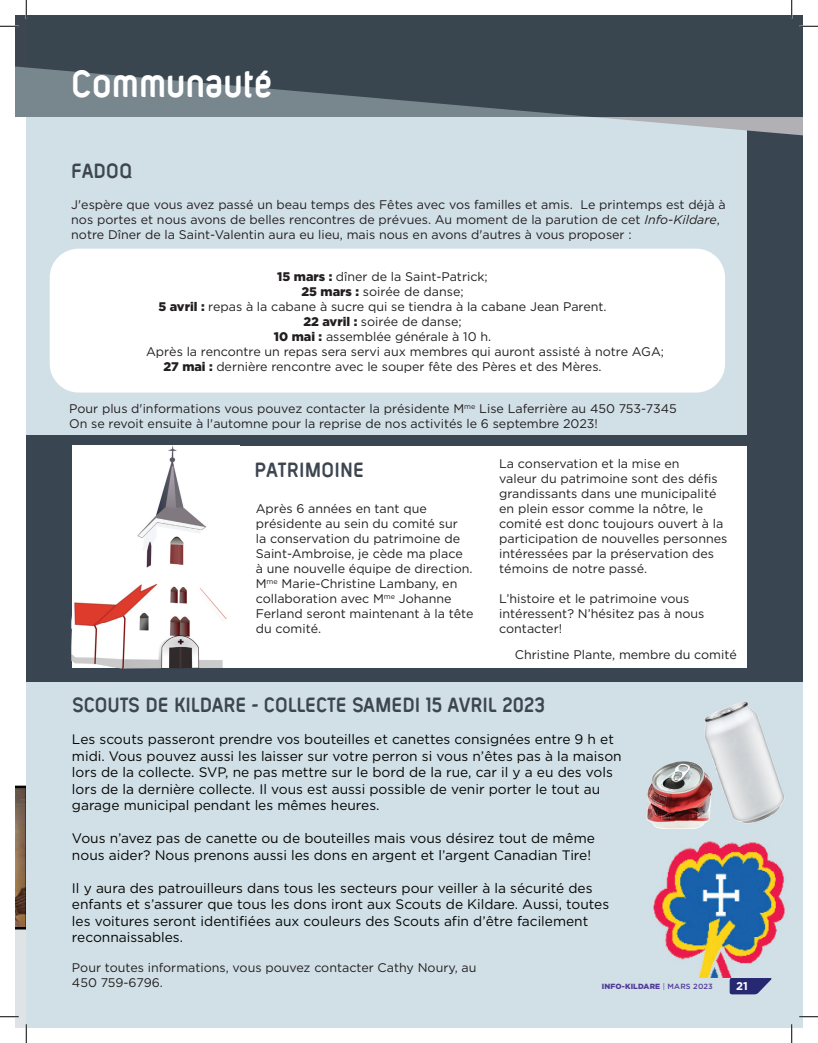
<style>
.page{position:relative;width:818px;height:1043px;background:#fff}
.page>*{position:absolute;margin:0;border:0;box-sizing:border-box;transform-origin:0 0}
.t1{font:700 condensed 41.25px "Layar Bahtera Dd W01";letter-spacing:.005em;color:#fff}
.t2{font:700 condensed 22.5px "Layar Bahtera Dd W01";color:#3c4550}
.t3{font:13.75px/16.5px "Gotham HTF";color:#040503}
.t4{font:12.5px/15px "Gotham HTF";color:#231f20}
.t5{font:700 11.25px "Gotham HTF";color:#fff}
.t6{font:900 7.5px "Gotham HTF";letter-spacing:.02em;color:#513a97}
.s1{font-style:italic}
.s2{font-weight:900}
.s3{font-weight:400}
.s4{font-weight:500}
</style>
<div class="page">
<div style="left:15px;top:15px;width:11px;height:101px;background:#78868d"></div>
<div style="left:27px;top:108px;width:775px;height:920px;background:#d1e0e7"></div>
<div style="left:746px;top:116px;width:56px;height:469px;background:#394551"></div>
<svg style="left:438px;top:116px;width:364px;height:23px"></svg>
<svg style="left:26px;top:15px;width:776px;height:101px;fill:#394650"></svg>
<svg style="left:729px;top:978px;width:43px;height:16px"></svg>
<div style="left:50px;top:249px;width:675px;height:143px;background:#fff;border-radius:29px"></div>
<div style="left:26px;top:435px;width:776px;height:247px;background:#394551"></div>
<div style="left:72px;top:446px;width:674px;height:222px;background:#fff"></div>
<img style="left:653px;top:841px;width:132px;height:136px">
<img style="left:704px;top:702px;width:81px;height:122px">
<img style="left:646px;top:757px;width:69px;height:72px">
<img style="left:71px;top:616px;width:1px;height:46px">
<img style="left:118px;top:668px;width:66px;height:1px">
<img style="left:72px;top:446px;width:155px;height:222px">
<svg style="left:799px;top:25px;width:19px;height:2px"></svg>
<svg style="left:799px;top:1015px;width:19px;height:2px"></svg>
<svg style="left:0;top:0;width:27px;height:67px"></svg>
<svg style="left:0;top:785px;width:27px;height:257px"></svg>
<svg style="left:790px;top:0;width:2px;height:19px"></svg>
<svg style="left:791px;top:1024px;width:1px;height:18px"></svg>
<h1 class="t1" style="left:71px;top:64px;width:202px">Communauté</h1>
<h2 class="t2" style="left:71px;top:160px;width:63px">FADOQ</h2>
<p class="t4" style="left:71px;top:197px;width:655px">J'espère que vous avez passé un beau temps des Fêtes avec vos familles et amis. Le printemps est déjà à nos portes et nous avons de belles rencontres de prévues. Au moment de la parution de cet <span class="s1">Info-Kildare</span>, notre Dîner de la Saint-Valentin aura eu lieu, mais nous en avons d'autres à vous proposer :</p>
<p class="t4" style="left:277px;top:269px;width:212px"><span class="s2">15 mars :</span> dîner de la Saint-Patrick;</p>
<p class="t4" style="left:301px;top:284px;width:164px"><span class="s2">25 mars :</span> soirée de danse;</p>
<p class="t4" style="left:158px;top:299px;width:449px"><span class="s2">5 avril :</span> repas à la cabane à sucre qui se tiendra à la cabane Jean Parent.</p>
<p class="t4" style="left:303px;top:314px;width:160px"><span class="s2">22 avril :</span> soirée de danse;</p>
<p class="t4" style="left:274px;top:329px;width:219px"><span class="s2">10 mai :</span> assemblée générale à 10 h.</p>
<p class="t4" style="left:146px;top:344px;width:519px">Après la rencontre un repas sera servi aux membres qui auront assisté à notre AGA;</p>
<p class="t4" style="left:163px;top:359px;width:439px"><span class="s2">27 mai :</span> dernière rencontre avec le souper fête des Pères et des Mères.</p>
<p class="t4" style="left:69px;top:401px;width:609px">Pour plus d'informations vous pouvez contacter la présidente M<sup>me</sup> Lise Laferrière au 450 753-7345<br>On se revoit ensuite à l'automne pour la reprise de nos activités le 6 septembre 2023!</p>
<h2 class="t2" style="left:254px;top:459px;width:111px">PATRIMOINE</h2>
<p class="t4" style="left:256px;top:500px;width:219px">Après 6 années en tant que présidente au sein du comité sur<br>la conservation du patrimoine de<br>Saint-Ambroise, je cède ma place<br>à une nouvelle équipe de direction.<br>M<sup>me</sup> Marie-Christine Lambany, en collaboration avec M<sup>me</sup> Johanne<br>Ferland seront maintenant à la tête du comité.</p>
<p class="t4" style="left:499px;top:455px;width:230px">La conservation et la mise en<br>valeur du patrimoine sont des défis grandissants dans une municipalité en plein essor comme la nôtre, le comité est donc toujours ouvert à la participation de nouvelles personnes intéressées par la préservation des témoins de notre passé.</p>
<p class="t4" style="left:499px;top:590px;width:207px">L’histoire et le patrimoine vous intéressent? N’hésitez pas à nous contacter!</p>
<p class="t4" style="left:515px;top:647px;width:223px">Christine Plante, membre du comité</p>
<h2 class="t2" style="left:73px;top:694px;width:474px">SCOUTS DE KILDARE - COLLECTE SAMEDI 15 AVRIL 2023</h2>
<p class="t3" style="left:72px;top:731px;width:551px">Les scouts passeront prendre vos bouteilles et canettes consignées entre 9 h et midi. Vous pouvez aussi les laisser sur votre perron si vous n’êtes pas à la maison lors de la collecte. SVP, ne pas mettre sur le bord de la rue, car il y a eu des vols lors de la dernière collecte. Il vous est aussi possible de venir porter le tout au garage municipal pendant les mêmes heures.</p>
<p class="t3" style="left:72px;top:830px;width:524px">Vous n’avez pas de canette ou de bouteilles mais vous désirez tout de même nous aider? Nous prenons aussi les dons en argent et l’argent Canadian Tire!</p>
<p class="t3" style="left:72px;top:879px;width:538px">Il y aura des patrouilleurs dans tous les secteurs pour veiller à la sécurité des enfants et s’assurer que tous les dons iront aux Scouts de Kildare. Aussi, toutes les voitures seront identifiées aux couleurs des Scouts afin d’être facilement reconnaissables.</p>
<p class="t4" style="left:72px;top:960px;width:406px">Pour toutes informations, vous pouvez contacter Cathy Noury, au<br>450 759-6796.</p>
<p class="t6" style="left:601px;top:982px;width:113px">INFO-KILDARE <span class="s3">|</span> <span class="s4">MARS 2023</span></p>
<p class="t5" style="left:736px;top:979px;width:13px">21</p>
</div>
